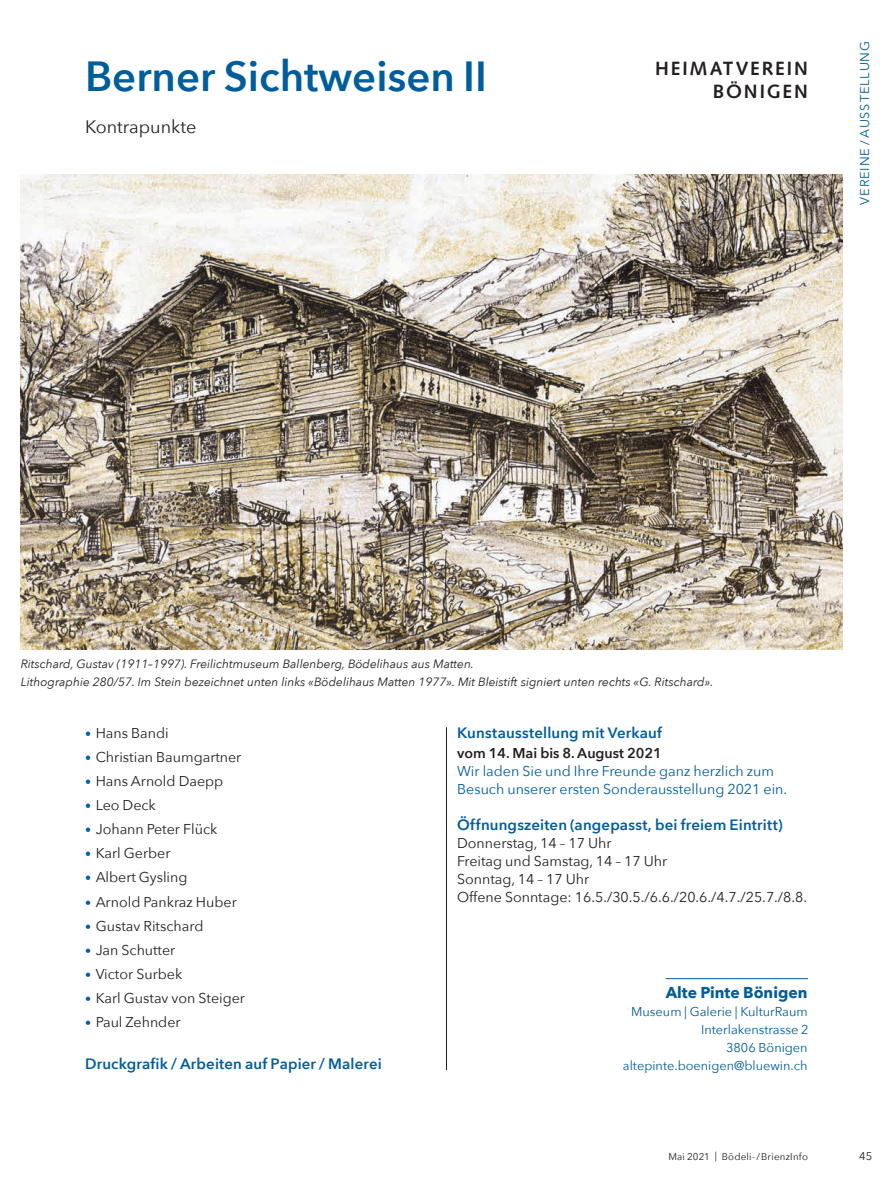
<style>
.page{position:relative;width:893px;height:1191px;background:#fff}
.page>*{position:absolute;margin:0;border:0;box-sizing:border-box;transform-origin:0 0}
.t1{font:600 42px "Avenir Next";color:#005d9c}
.t2{font:700 19.2px/22.8px "Syntax";letter-spacing:.095em;color:#231f20;text-align:right}
.t3{font:18px "Avenir Next";color:#231f20}
.t4{font:700 15.75px "Avenir Next";color:#005d9c}
.t5{font:600 15px "Avenir Next";letter-spacing:.01em;color:#005d9c}
.t6{font:14.25px/18px "Avenir Next";color:#231f20}
.t7{font:14.25px/18px "Avenir Next";color:#005d9c}
.t8{font:600 14.25px "Avenir Next";color:#231f20}
.t9{font:12.75px/18px "Avenir Next";color:#005d9c;text-align:right}
.t10{font:12.75px "Avenir Next";letter-spacing:.07em;color:#005d9c}
.t11{font:italic 12px/18px "Avenir Next";color:#231f20}
.t12{font:11.25px "Avenir Next";color:#231f20}
.t13{font:9.75px "Avenir Next";letter-spacing:.02em;color:#231f20}
.s1{font-size:12px;color:#005d9c}
</style>
<div class="page">
<hr style="left:446px;top:727px;width:1px;height:343px;background:#231f20">
<img style="left:21px;top:175px;width:821px;height:474px">
<hr style="left:666px;top:978px;width:142px;height:1px;background:#005d9c">
<h1 class="t1" style="left:85px;top:40px;width:403px">Berner Sichtweisen II</h1>
<p class="t3" style="left:85px;top:111px;width:113px">Kontrapunkte</p>
<h2 class="t2" style="left:655px;top:57px;width:154px">HEIMATVEREIN<br>BÖNIGEN</h2>
<p class="t10" style="left:854px;top:204px;width:165px;rotate:-90deg">VEREINE / AUSSTELLUNG</p>
<p class="t11" style="left:21px;top:654px;width:694px">Ritschard, Gustav (1911–1997). Freilichtmuseum Ballenberg, Bödelihaus aus Matten.<br>Lithographie 280/57. Im Stein bezeichnet unten links «Bödelihaus Matten 1977». Mit Bleistift signiert unten rechts «G. Ritschard».</p>
<p class="t6" style="left:85px;top:723px;width:85px"><span class="s1">•</span> Hans Bandi</p>
<p class="t6" style="left:85px;top:747px;width:158px"><span class="s1">•</span> Christian Baumgartner</p>
<p class="t6" style="left:85px;top:771px;width:140px"><span class="s1">•</span> Hans Arnold Daepp</p>
<p class="t6" style="left:85px;top:796px;width:72px"><span class="s1">•</span> Leo Deck</p>
<p class="t6" style="left:85px;top:820px;width:134px"><span class="s1">•</span> Johann Peter Flück</p>
<p class="t6" style="left:85px;top:844px;width:87px"><span class="s1">•</span> Karl Gerber</p>
<p class="t6" style="left:85px;top:868px;width:104px"><span class="s1">•</span> Albert Gysling</p>
<p class="t6" style="left:85px;top:892px;width:153px"><span class="s1">•</span> Arnold Pankraz Huber</p>
<p class="t6" style="left:85px;top:916px;width:120px"><span class="s1">•</span> Gustav Ritschard</p>
<p class="t6" style="left:85px;top:940px;width:92px"><span class="s1">•</span> Jan Schutter</p>
<p class="t6" style="left:85px;top:964px;width:99px"><span class="s1">•</span> Victor Surbek</p>
<p class="t6" style="left:85px;top:988px;width:162px"><span class="s1">•</span> Karl Gustav von Steiger</p>
<p class="t6" style="left:85px;top:1012px;width:97px"><span class="s1">•</span> Paul Zehnder</p>
<p class="t5" style="left:85px;top:1050px;width:298px">Druckgrafik / Arbeiten auf Papier / Malerei</p>
<p class="t5" style="left:457px;top:720px;width:206px">Kunstausstellung mit Verkauf</p>
<p class="t8" style="left:457px;top:740px;width:206px">vom 14. Mai bis 8. August 2021</p>
<p class="t7" style="left:457px;top:761px;width:332px">Wir laden Sie und Ihre Freunde ganz herzlich zum<br>Besuch unserer ersten Sonderausstellung 2021 ein.</p>
<p class="t5" style="left:457px;top:812px;width:327px">Öffnungszeiten (angepasst, bei freiem Eintritt)</p>
<p class="t6" style="left:457px;top:833px;width:352px">Donnerstag, 14 – 17 Uhr<br>Freitag und Samstag, 14 – 17 Uhr<br>Sonntag, 14 – 17 Uhr<br>Offene Sonntage: 16.5./30.5./6.6./20.6./4.7./25.7./8.8.</p>
<p class="t4" style="left:666px;top:979px;width:143px">Alte Pinte Bönigen</p>
<p class="t9" style="left:623px;top:1002px;width:187px">Museum | Galerie | KulturRaum<br>Interlakenstrasse 2<br>3806 Bönigen altepinte.boenigen@bluewin.ch</p>
<p class="t13" style="left:668px;top:1148px;width:141px">Mai 2021 | Bödeli-/BrienzInfo</p>
<p class="t12" style="left:859px;top:1147px;width:15px">45</p>
</div>
